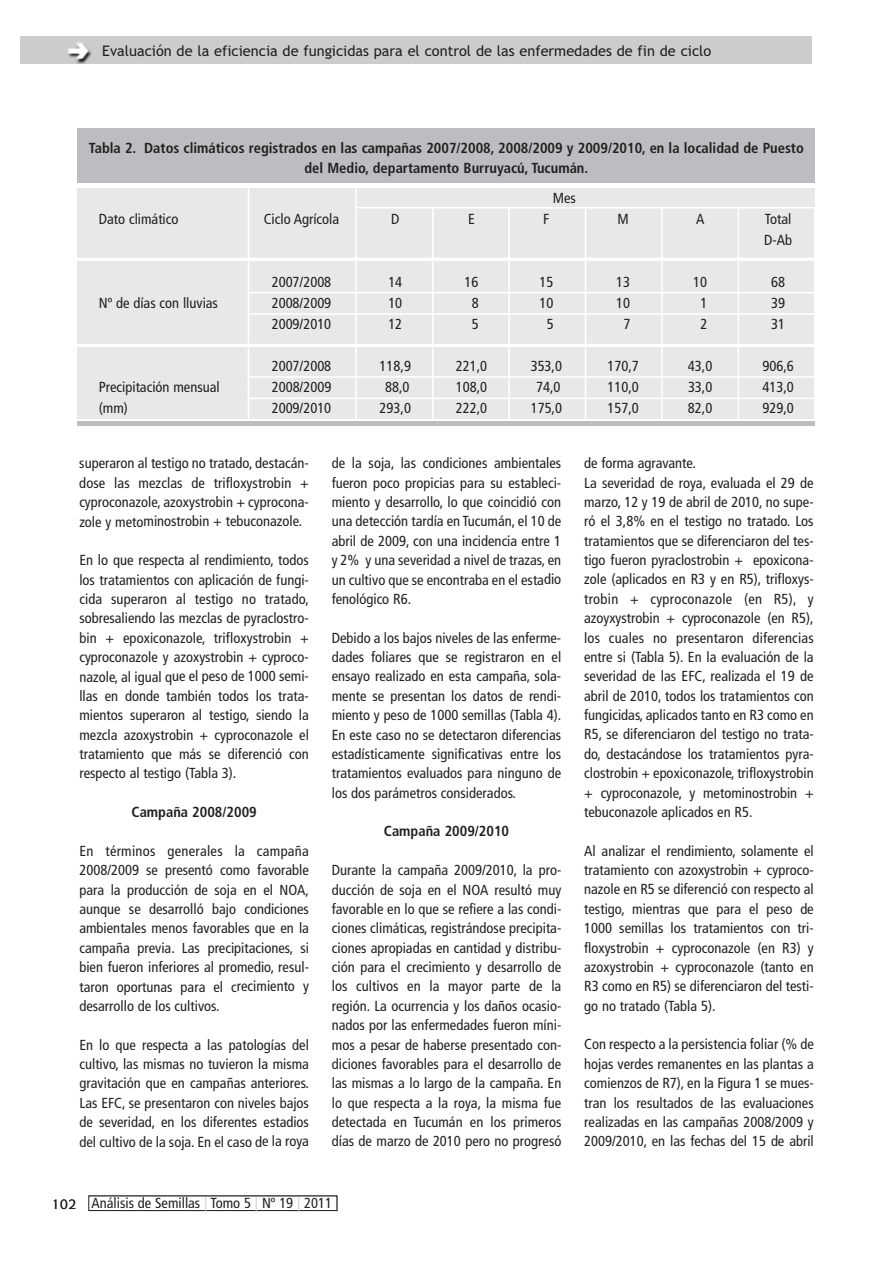
<style>
.page{position:relative;width:893px;height:1263px;background:#fff}
.page>*{position:absolute;margin:0;border:0;box-sizing:border-box;transform-origin:0 0}
.t1{font:condensed 14.55px/19.4px "Frutiger";color:#231f20;text-align:justify}
.t2{font:700 condensed 14.55px/19.4px "Frutiger";color:#231f20;text-align:center}
.t3{font:14.55px "Trebuchet MS";color:#231f20}
.s1{color:#d1d3d4}
</style>
<div class="page">
<div style="left:78px;top:128px;width:737px;height:54px;background:#bbbdc0"></div>
<div style="left:78px;top:188px;width:737px;height:230px;background:#e7e8e8"></div>
<hr style="left:68px;top:258px;width:755px;height:3px;background:#fff">
<hr style="left:248px;top:186px;width:1px;height:247px;background:#fff">
<hr style="left:355px;top:186px;width:2px;height:247px;background:#fff">
<hr style="left:432px;top:208px;width:1px;height:242px;background:#fff">
<hr style="left:508px;top:208px;width:2px;height:242px;background:#fff">
<hr style="left:585px;top:208px;width:1px;height:242px;background:#fff">
<hr style="left:661px;top:208px;width:2px;height:242px;background:#fff">
<hr style="left:737px;top:208px;width:2px;height:242px;background:#fff">
<hr style="left:814px;top:208px;width:2px;height:242px;background:#fff">
<hr style="left:68px;top:344px;width:773px;height:3px;background:#fff">
<hr style="left:357px;top:207px;width:466px;height:2px;background:#fff">
<hr style="left:248px;top:292px;width:575px;height:1px;background:#fff">
<hr style="left:248px;top:313px;width:575px;height:2px;background:#fff">
<hr style="left:247px;top:376px;width:576px;height:2px;background:#fff">
<hr style="left:247px;top:398px;width:576px;height:1px;background:#fff">
<hr style="left:78px;top:421px;width:737px;height:4px;background:#bbbdc0">
<div style="left:88px;top:1196px;width:249px;height:15px;border:1px solid #231f20"></div>
<div style="left:20px;top:36px;width:792px;height:27px;background:#ccc"></div>
<p class="t3" style="left:102px;top:46px;width:610px">Evaluación de la eficiencia de fungicidas para el control de las enfermedades de fin de ciclo</p>
<p class="t2" style="left:89px;top:140px;width:716px">Tabla 2. Datos climáticos registrados en las campañas 2007/2008, 2008/2009 y 2009/2010, en la localidad de Puesto del Medio, departamento Burruyacú, Tucumán.</p>
<p class="t1" style="left:553px;top:190px;width:25px">Mes</p>
<p class="t1" style="left:99px;top:211px;width:81px">Dato climático</p>
<p class="t1" style="left:264px;top:211px;width:77px">Ciclo Agrícola</p>
<p class="t1" style="left:391px;top:211px;width:10px">D</p>
<p class="t1" style="left:468px;top:211px;width:8px">E</p>
<p class="t1" style="left:543px;top:211px;width:8px">F</p>
<p class="t1" style="left:617px;top:211px;width:13px">M</p>
<p class="t1" style="left:696px;top:211px;width:10px">A</p>
<p class="t1" style="left:764px;top:210px;width:29px;line-height:21px">Total<br>D-Ab</p>
<p class="t1" style="left:272px;top:274px;width:61px">2007/2008</p>
<p class="t1" style="left:388px;top:274px;width:15px">14</p>
<p class="t1" style="left:464px;top:274px;width:15px">16</p>
<p class="t1" style="left:539px;top:274px;width:15px">15</p>
<p class="t1" style="left:616px;top:274px;width:15px">13</p>
<p class="t1" style="left:693px;top:274px;width:15px">10</p>
<p class="t1" style="left:771px;top:274px;width:15px">68</p>
<p class="t1" style="left:99px;top:295px;width:121px">Nº de días con lluvias</p>
<p class="t1" style="left:272px;top:295px;width:61px">2008/2009</p>
<p class="t1" style="left:388px;top:295px;width:15px">10</p>
<p class="t1" style="left:472px;top:295px;width:8px">8</p>
<p class="t1" style="left:539px;top:295px;width:15px">10</p>
<p class="t1" style="left:616px;top:295px;width:15px">10</p>
<p class="t1" style="left:700px;top:295px;width:8px">1</p>
<p class="t1" style="left:771px;top:295px;width:15px">39</p>
<p class="t1" style="left:272px;top:316px;width:61px">2009/2010</p>
<p class="t1" style="left:388px;top:316px;width:15px">12</p>
<p class="t1" style="left:472px;top:316px;width:8px">5</p>
<p class="t1" style="left:547px;top:316px;width:8px">5</p>
<p class="t1" style="left:623px;top:316px;width:8px">7</p>
<p class="t1" style="left:700px;top:316px;width:8px">2</p>
<p class="t1" style="left:771px;top:316px;width:15px">31</p>
<p class="t1" style="left:272px;top:358px;width:61px">2007/2008</p>
<p class="t1" style="left:380px;top:358px;width:33px">118,9</p>
<p class="t1" style="left:456px;top:358px;width:33px">221,0</p>
<p class="t1" style="left:531px;top:358px;width:33px">353,0</p>
<p class="t1" style="left:607px;top:358px;width:33px">170,7</p>
<p class="t1" style="left:688px;top:358px;width:26px">43,0</p>
<p class="t1" style="left:762px;top:358px;width:33px">906,6</p>
<p class="t1" style="left:99px;top:379px;width:122px">Precipitación mensual</p>
<p class="t1" style="left:272px;top:379px;width:61px">2008/2009</p>
<p class="t1" style="left:385px;top:379px;width:26px">88,0</p>
<p class="t1" style="left:456px;top:379px;width:33px">108,0</p>
<p class="t1" style="left:536px;top:379px;width:26px">74,0</p>
<p class="t1" style="left:607px;top:379px;width:33px">110,0</p>
<p class="t1" style="left:688px;top:379px;width:26px">33,0</p>
<p class="t1" style="left:762px;top:379px;width:33px">413,0</p>
<p class="t1" style="left:99px;top:400px;width:31px">(mm)</p>
<p class="t1" style="left:272px;top:400px;width:61px">2009/2010</p>
<p class="t1" style="left:380px;top:400px;width:33px">293,0</p>
<p class="t1" style="left:456px;top:400px;width:33px">222,0</p>
<p class="t1" style="left:531px;top:400px;width:33px">175,0</p>
<p class="t1" style="left:607px;top:400px;width:33px">157,0</p>
<p class="t1" style="left:688px;top:400px;width:26px">82,0</p>
<p class="t1" style="left:762px;top:400px;width:33px">929,0</p>
<p class="t1" style="left:79px;top:455px;width:231px">superaron al testigo no tratado, destacán&shy;dose las mezclas de trifloxystrobin + cyproconazole, azoxystrobin + cyprocona&shy;zole y metominostrobin + tebuconazole.</p>
<p class="t1" style="left:79px;top:552px;width:231px">En lo que respecta al rendimiento, todos los tratamientos con aplicación de fungi&shy;cida superaron al testigo no tratado, sobresaliendo las mezclas de pyraclostro&shy;bin + epoxiconazole, trifloxystrobin + cyproconazole y azoxystrobin + cyproco&shy;nazole, al igual que el peso de 1000 semi&shy;llas en donde también todos los trata&shy;mientos superaron al testigo, siendo la mezcla azoxystrobin + cyproconazole el tratamiento que más se diferenció con respecto al testigo (Tabla 3).</p>
<p class="t2" style="left:132px;top:804px;width:127px">Campaña 2008/2009</p>
<p class="t1" style="left:79px;top:842px;width:231px">En términos generales la campaña 2008/2009 se presentó como favorable para la producción de soja en el NOA, aunque se desarrolló bajo condiciones ambientales menos favorables que en la campaña previa. Las precipitaciones, si bien fueron inferiores al promedio, resul&shy;taron oportunas para el crecimiento y desarrollo de los cultivos.</p>
<p class="t1" style="left:79px;top:1036px;width:231px">En lo que respecta a las patologías del cultivo, las mismas no tuvieron la misma gravitación que en campañas anteriores.<br>Las EFC, se presentaron con niveles bajos de severidad, en los diferentes estadios del cultivo de la soja. En el caso de la roya</p>
<p class="t1" style="left:332px;top:455px;width:231px">de la soja, las condiciones ambientales fueron poco propicias para su estableci&shy;miento y desarrollo, lo que coincidió con una detección tardía en Tucumán, el 10 de abril de 2009, con una incidencia entre 1 y 2% y una severidad a nivel de trazas, en un cultivo que se encontraba en el estadio fenológico R6.</p>
<p class="t1" style="left:332px;top:629px;width:231px">Debido a los bajos niveles de las enferme&shy;dades foliares que se registraron en el ensayo realizado en esta campaña, sola&shy;mente se presentan los datos de rendi&shy;miento y peso de 1000 semillas (Tabla 4).<br>En este caso no se detectaron diferencias estadísticamente significativas entre los tratamientos evaluados para ninguno de los dos parámetros considerados.</p>
<p class="t2" style="left:384px;top:823px;width:127px">Campaña 2009/2010</p>
<p class="t1" style="left:332px;top:862px;width:231px">Durante la campaña 2009/2010, la pro&shy;ducción de soja en el NOA resultó muy favorable en lo que se refiere a las condi&shy;ciones climáticas, registrándose precipita&shy;ciones apropiadas en cantidad y distribu&shy;ción para el crecimiento y desarrollo de los cultivos en la mayor parte de la región. La ocurrencia y los daños ocasio&shy;nados por las enfermedades fueron míni&shy;mos a pesar de haberse presentado con&shy;diciones favorables para el desarrollo de las mismas a lo largo de la campaña. En lo que respecta a la roya, la misma fue detectada en Tucumán en los primeros días de marzo de 2010 pero no progresó</p>
<p class="t1" style="left:92px;top:1195px;width:242px">Análisis de Semillas <span class="s1">|</span> Tomo 5 <span class="s1">|</span> Nº 19 <span class="s1">|</span> 2011</p>
<p class="t1" style="left:584px;top:455px;width:231px;text-align:left">de forma agravante.<br>La severidad de roya, evaluada el 29 de marzo, 12 y 19 de abril de 2010, no supe&shy;ró el 3,8% en el testigo no tratado. Los tratamientos que se diferenciaron del tes&shy;tigo fueron pyraclostrobin + epoxicona&shy;zole (aplicados en R3 y en R5), trifloxys&shy;trobin + cyproconazole (en R5), y azoyxystrobin + cyproconazole (en R5), los cuales no presentaron diferencias entre si (Tabla 5). En la evaluación de la severidad de las EFC, realizada el 19 de abril de 2010, todos los tratamientos con fungicidas, aplicados tanto en R3 como en R5, se diferenciaron del testigo no trata&shy;do, destacándose los tratamientos pyra&shy;clostrobin + epoxiconazole, trifloxystrobin + cyproconazole, y metominostrobin + tebuconazole aplicados en R5.</p>
<p class="t1" style="left:584px;top:842px;width:231px">Al analizar el rendimiento, solamente el tratamiento con azoxystrobin + cyproco&shy;nazole en R5 se diferenció con respecto al testigo, mientras que para el peso de 1000 semillas los tratamientos con tri&shy;floxystrobin + cyproconazole (en R3) y azoxystrobin + cyproconazole (tanto en R3 como en R5) se diferenciaron del testi&shy;go no tratado (Tabla 5).</p>
<p class="t1" style="left:584px;top:1036px;width:231px">Con respecto a la persistencia foliar (% de hojas verdes remanentes en las plantas a comienzos de R7), en la Figura 1 se mues&shy;tran los resultados de las evaluaciones realizadas en las campañas 2008/2009 y 2009/2010, en las fechas del 15 de abril</p>
</div>
